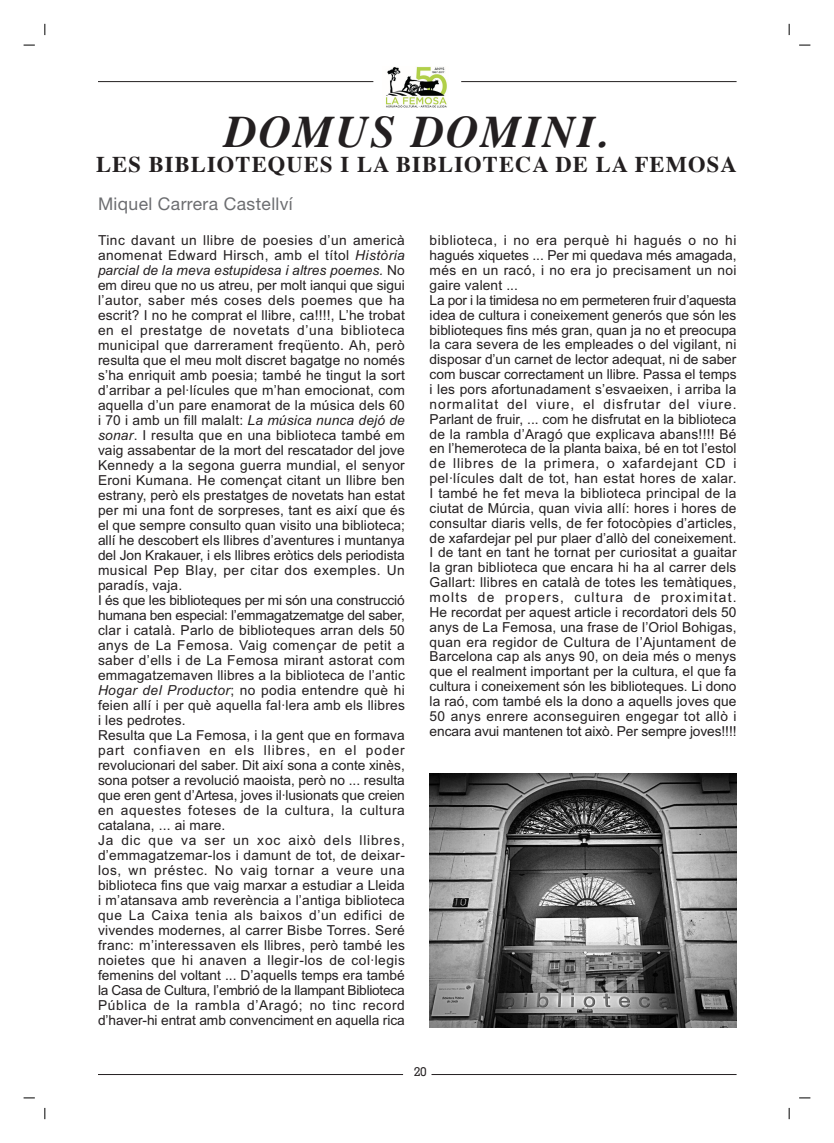
<style>
.page{position:relative;width:834px;height:1143px;background:#fff}
.page>*{position:absolute;margin:0;border:0;box-sizing:border-box;transform-origin:0 0}
.t1{font:italic 700 45px "Times";letter-spacing:.05em;color:#231f20}
.t2{font:700 22.5px "Times";letter-spacing:.05em;color:#231f20}
.t3{font:17.5px "Helvetica Neue";letter-spacing:.02em;color:#6c6d70}
.t4{font:13.75px/15px "Arial MS";letter-spacing:.015em;color:#231f20}
.t5{font:13.75px/15px "Arial MS";letter-spacing:.035em;color:#231f20}
.t6{font:13.75px "Arial Italic MS";letter-spacing:.005em;color:#231f20}
.t7{font:500 12.5px "Geometric Slab 703 BT";color:#231f20}
.s1{font-family:"Arial Italic MS"}
.s2{font-family:"Arial MS"}
</style>
<div class="page">
<svg style="left:789px;top:1107px;width:1px;height:12px"></svg>
<hr style="left:98px;top:81px;width:275px;height:1px;background:#231f20">
<hr style="left:461px;top:81px;width:275px;height:1px;background:#231f20">
<hr style="left:98px;top:1074px;width:305px;height:1px;background:#231f20">
<hr style="left:431px;top:1074px;width:305px;height:1px;background:#231f20">
<img style="left:386px;top:67px;width:61px;height:41px">
<img style="left:430px;top:773px;width:306px;height:254px">
<h1 class="t1" style="left:224px;top:113px;width:386px">DOMUS DOMINI.</h1>
<h2 class="t2" style="left:96px;top:155px;width:642px">LES BIBLIOTEQUES I LA BIBLIOTECA DE LA FEMOSA</h2>
<p class="t3" style="left:98px;top:197px;width:196px">Miquel Carrera Castellví</p>
<p class="t5" style="left:98px;top:234px;width:308px">Tinc davant un llibre de poesies d’un americà anomenat Edward Hirsch, amb el títol <span class="s1">Història</span></p>
<p class="t6" style="left:98px;top:266px;width:308px">parcial de la meva estupidesa i altres poemes. <span class="s2">No</span></p>
<p class="t4" style="left:98px;top:279px;width:308px">em direu que no us atreu, per molt ianqui que sigui l’autor, saber més coses dels poemes que ha escrit? I no he comprat el llibre, ca!!!!, L’he trobat en el prestatge de novetats d’una biblioteca municipal que darrerament freqüento. Ah, però resulta que el meu molt discret bagatge no només s’ha enriquit amb poesia; també he tingut la sort d’arribar a pel·lícules que m’han emocionat, com aquella d’un pare enamorat de la música dels 60 i 70 i amb un fill malalt: <span class="s1">La música nunca dejó de sonar</span>. I resulta que en una biblioteca també em vaig assabentar de la mort del rescatador del jove Kennedy a la segona guerra mundial, el senyor Eroni Kumana. He començat citant un llibre ben estrany, però els prestatges de novetats han estat per mi una font de sorpreses, tant es així que és el que sempre consulto quan visito una biblioteca; allí he descobert els llibres d’aventures i muntanya del Jon Krakauer, i els llibres eròtics dels periodista musical Pep Blay, per citar dos exemples. Un paradís, vaja.<br>I és que les biblioteques per mi són una construcció humana ben especial: l’emmagatzematge del saber, clar i català. Parlo de biblioteques arran dels 50 anys de La Femosa. Vaig començar de petit a saber d’ells i de La Femosa mirant astorat com emmagatzemaven llibres a la biblioteca de l’antic <span class="s1">Hogar del Productor</span>; no podia entendre què hi feien allí i per què aquella fal·lera amb els llibres i les pedrotes.<br>Resulta que La Femosa, i la gent que en formava part confiaven en els llibres, en el poder revolucionari del saber. Dit així sona a conte xinès, sona potser a revolució maoista, però no ... resulta que eren gent d’Artesa, joves il·lusionats que creien en aquestes foteses de la cultura, la cultura catalana, ... ai mare.<br>Ja dic que va ser un xoc això dels llibres, d’emmagatzemar-los i damunt de tot, de deixar&shy;los, wn préstec. No vaig tornar a veure una biblioteca fins que vaig marxar a estudiar a Lleida i m’atansava amb reverència a l’antiga biblioteca que La Caixa tenia als baixos d’un edifici de vivendes modernes, al carrer Bisbe Torres. Seré franc: m’interessaven els llibres, però també les noietes que hi anaven a llegir-los de col·legis femenins del voltant ... D’aquells temps era també la Casa de Cultura, l’embrió de la llampant Biblioteca Pública de la rambla d’Aragó; no tinc record d’haver-hi entrat amb convenciment en aquella rica</p>
<p class="t4" style="left:430px;top:234px;width:308px">biblioteca, i no era perquè hi hagués o no hi hagués xiquetes ... Per mi quedava més amagada, més en un racó, i no era jo precisament un noi gaire valent ...<br>La por i la timidesa no em permeteren fruir d’aquesta idea de cultura i coneixement generós que són les biblioteques fins més gran, quan ja no et preocupa la cara severa de les empleades o del vigilant, ni disposar d’un carnet de lector adequat, ni de saber com buscar correctament un llibre. Passa el temps i les pors afortunadament s’esvaeixen, i arriba la normalitat del viure, el disfrutar del viure.<br>Parlant de fruir, ... com he disfrutat en la biblioteca de la rambla d’Aragó que explicava abans!!!! Bé en l’hemeroteca de la planta baixa, bé en tot l’estol de llibres de la primera, o xafardejant CD i pel·lícules dalt de tot, han estat hores de xalar.<br>I també he fet meva la biblioteca principal de la ciutat de Múrcia, quan vivia allí: hores i hores de consultar diaris vells, de fer fotocòpies d’articles, de xafardejar pel pur plaer d’allò del coneixement.<br>I de tant en tant he tornat per curiositat a guaitar la gran biblioteca que encara hi ha al carrer dels Gallart: llibres en català de totes les temàtiques, molts de propers, cultura de proximitat.<br>He recordat per aquest article i recordatori dels 50 anys de La Femosa, una frase de l’Oriol Bohigas, quan era regidor de Cultura de l’Ajuntament de Barcelona cap als anys 90, on deia més o menys que el realment important per la cultura, el que fa cultura i coneixement són les biblioteques. Li dono la raó, com també els la dono a aquells joves que 50 anys enrere aconseguiren engegar tot allò i encara avui mantenen tot això. Per sempre joves!!!!</p>
<p class="t7" style="left:414px;top:1067px;width:15px">20</p>
</div>
